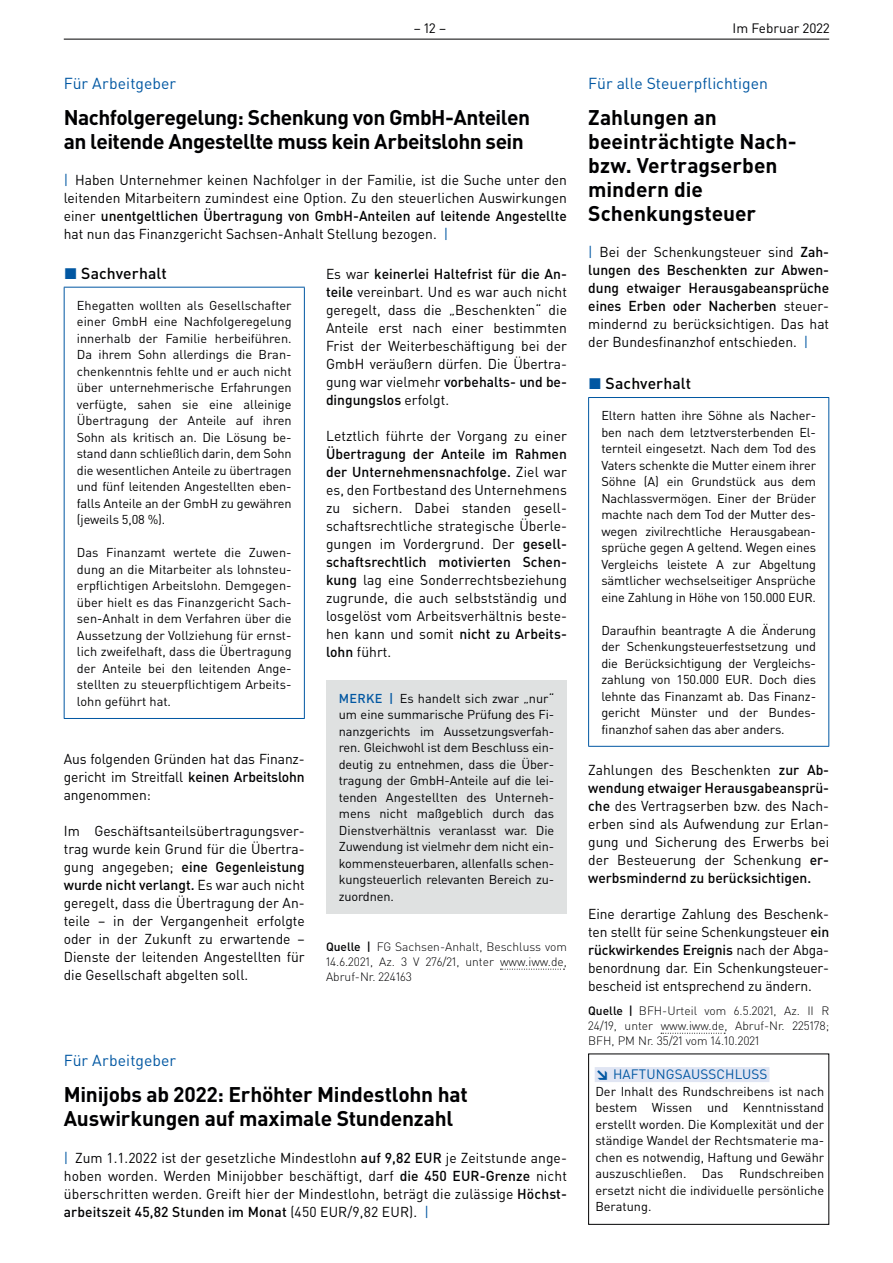
<style>
.page{position:relative;width:893px;height:1263px;background:#fff}
.page>*{position:absolute;margin:0;border:0;box-sizing:border-box;transform-origin:0 0}
.t1{font:700 21px/24px "DIN Pro";letter-spacing:-.01em;color:#000002}
.t2{font:15.75px "DIN Pro";color:#0157a2}
.t3{font:500 15.75px "DIN Pro";letter-spacing:.005em;color:#000002}
.t4{font:14.25px/18px "DIN Pro";color:#000002;text-align:justify}
.t5{font:13.5px "DIN Pro";letter-spacing:.01em;color:#0157a2}
.t6{font:13.5px "DIN Pro";color:#000002}
.t7{font:12.75px/16.5px "DIN Pro";letter-spacing:-.01em;color:#000002;text-align:justify}
.t8{font:300 12px/15px "DIN Pro";color:#000002;text-align:justify}
.s1{color:#0157a2}
.s2{font-weight:500}
.s3{font-weight:500;color:#0157a2}
.s4{font-weight:900}
</style>
<div class="page">
<hr style="left:64px;top:39px;width:765px;height:1px;background:#000002">
<div style="left:595px;top:1067px;width:174px;height:15px;background:#e0e5f3"></div>
<div style="left:588px;top:1053px;width:241px;height:172px;border:1px solid #000002"></div>
<hr style="left:64px;top:287px;width:241px;height:1px;background:#0157a2">
<hr style="left:64px;top:288px;width:1px;height:430px;background:#0157a2">
<hr style="left:304px;top:288px;width:1px;height:430px;background:#0157a2">
<hr style="left:64px;top:718px;width:241px;height:1px;background:#0157a2">
<svg style="left:500px;top:969px;width:64px;height:1px"></svg>
<div style="left:326px;top:680px;width:241px;height:233px;background:#dfe1e1"></div>
<svg style="left:661px;top:1033px;width:64px;height:1px"></svg>
<hr style="left:588px;top:397px;width:241px;height:1px;background:#0157a2">
<hr style="left:588px;top:398px;width:1px;height:348px;background:#0157a2">
<hr style="left:828px;top:398px;width:1px;height:348px;background:#0157a2">
<hr style="left:588px;top:746px;width:241px;height:1px;background:#0157a2">
<p class="t6" style="left:414px;top:19px;width:34px">– 12 –</p>
<p class="t6" style="left:732px;top:19px;width:99px">Im Februar 2022</p>
<p class="t2" style="left:64px;top:73px;width:114px">Für Arbeitgeber</p>
<h1 class="t1" style="left:64px;top:105px;width:468px">Nachfolgeregelung: Schenkung von GmbH-Anteilen an leitende Angestellte muss kein Arbeitslohn sein</h1>
<p class="t4" style="left:64px;top:171px;width:505px"><span class="s1">|</span> Haben Unternehmer keinen Nachfolger in der Familie, ist die Suche unter den leitenden Mitarbeitern zumindest eine Option. Zu den steuerlichen Auswirkungen einer <span class="s2">unentgeltlichen Übertragung von GmbH-Anteilen auf leitende Angestellte </span>hat nun das Finanzgericht Sachsen-Anhalt Stellung bezogen. <span class="s1">|</span></p>
<p class="t3" style="left:64px;top:262px;width:104px"><span class="s1">◼</span> Sachverhalt</p>
<p class="t7" style="left:77px;top:296px;width:216px">Ehegatten wollten als Gesellschafter einer GmbH eine Nachfolgeregelung innerhalb der Familie herbeiführen.<br>Da ihrem Sohn allerdings die Bran&shy;chenkenntnis fehlte und er auch nicht über unternehmerische Erfahrungen verfügte, sahen sie eine alleinige Übertragung der Anteile auf ihren Sohn als kritisch an. Die Lösung be&shy;stand dann schließlich darin, dem Sohn die wesentlichen Anteile zu übertragen und fünf leitenden Angestellten eben&shy;falls Anteile an der GmbH zu gewähren (jeweils 5,08 %).</p>
<p class="t7" style="left:77px;top:544px;width:216px">Das Finanzamt wertete die Zuwen&shy;dung an die Mitarbeiter als lohnsteu&shy;erpflichtigen Arbeitslohn. Demgegen&shy;über hielt es das Finanzgericht Sach&shy;sen-Anhalt in dem Verfahren über die Aussetzung der Vollziehung für ernst&shy;lich zweifelhaft, dass die Übertragung der Anteile bei den leitenden Ange&shy;stellten zu steuerpflichtigem Arbeits&shy;lohn geführt hat.</p>
<p class="t4" style="left:326px;top:264px;width:242px">Es war <span class="s2">keinerlei Haltefrist für die An&shy;teile</span> vereinbart. Und es war auch nicht geregelt, dass die „Beschenkten“ die Anteile erst nach einer bestimmten Frist der Weiterbeschäftigung bei der GmbH veräußern dürfen. Die Übertra&shy;gung war vielmehr <span class="s2">vorbehalts- und be&shy;dingungslos</span> erfolgt.</p>
<p class="t4" style="left:326px;top:426px;width:242px">Letztlich führte der Vorgang zu einer</p>
<p class="t4" style="left:326px;top:444px;width:242px"><span class="s2">Übertragung der Anteile im Rahmen der Unternehmensnachfolge.</span> Ziel war es, den Fortbestand des Unternehmens zu sichern. Dabei standen gesell&shy;schaftsrechtliche strategische Überle&shy;gungen im Vordergrund. Der <span class="s2">gesell&shy;schaftsrechtlich motivierten Schen&shy;kung</span> lag eine Sonderrechtsbeziehung zugrunde, die auch selbstständig und losgelöst vom Arbeitsverhältnis beste&shy;hen kann und somit <span class="s2">nicht zu Arbeits&shy;lohn</span> führt.</p>
<p class="t7" style="left:339px;top:689px;width:217px"><span class="s3">MERKE |</span> Es handelt sich zwar „nur“ um eine summarische Prüfung des Fi&shy;nanzgerichts im Aussetzungsverfah&shy;ren. Gleichwohl ist dem Beschluss ein&shy;deutig zu entnehmen, dass die Über&shy;tragung der GmbH-Anteile auf die lei&shy;tenden Angestellten des Unterneh&shy;mens nicht maßgeblich durch das Dienstverhältnis veranlasst war. Die Zuwendung ist vielmehr dem nicht ein&shy;kommensteuerbaren, allenfalls schen&shy;kungsteuerlich relevanten Bereich zu&shy;zuordnen.</p>
<p class="t4" style="left:64px;top:750px;width:242px">Aus folgenden Gründen hat das Finanz&shy;gericht im Streitfall <span class="s2">keinen Arbeitslohn </span>angenommen:</p>
<p class="t4" style="left:64px;top:822px;width:242px">Im Geschäftsanteilsübertragungsver&shy;trag wurde kein Grund für die Übertra&shy;gung angegeben; <span class="s2">eine Gegenleistung wurde nicht verlangt.</span> Es war auch nicht geregelt, dass die Übertragung der An&shy;teile – in der Vergangenheit erfolgte oder in der Zukunft zu erwartende – Dienste der leitenden Angestellten für die Gesellschaft abgelten soll.</p>
<p class="t8" style="left:326px;top:939px;width:242px"><span class="s2">Quelle |</span> FG Sachsen-Anhalt, Beschluss vom 14.6.2021, Az. 3 V 276/21, unter www.iww.de, Abruf-Nr. 224163</p>
<p class="t2" style="left:64px;top:1049px;width:114px">Für Arbeitgeber</p>
<h1 class="t1" style="left:64px;top:1081px;width:406px">Minijobs ab 2022: Erhöhter Mindestlohn hat<br>Auswirkungen auf maximale Stundenzahl</h1>
<p class="t4" style="left:64px;top:1149px;width:505px"><span class="s1">|</span> Zum 1.1.2022 ist der gesetzliche Mindestlohn <span class="s2">auf 9,82 EUR</span> je Zeitstunde ange&shy;hoben worden. Werden Minijobber beschäftigt, darf <span class="s2">die 450 EUR-Grenze</span> nicht überschritten werden. Greift hier der Mindestlohn, beträgt die zulässige <span class="s2">Höchst&shy;arbeitszeit 45,82 Stunden im Monat</span> (450 EUR/9,82 EUR). <span class="s1">|</span></p>
<p class="t2" style="left:588px;top:73px;width:181px">Für alle Steuerpflichtigen</p>
<h1 class="t1" style="left:588px;top:105px;width:210px">Zahlungen an beeinträchtigte Nach&shy;bzw. Vertragserben mindern die<br>Schenkungsteuer</h1>
<p class="t4" style="left:588px;top:243px;width:242px"><span class="s1">|</span> Bei der Schenkungsteuer sind <span class="s2">Zah&shy;lungen des Beschenkten zur Abwen&shy;dung etwaiger Herausgabeansprüche eines Erben oder Nacherben</span> steuer&shy;mindernd zu berücksichtigen. Das hat der Bundesfinanzhof entschieden. <span class="s1">|</span></p>
<p class="t3" style="left:589px;top:373px;width:104px"><span class="s1">◼</span> Sachverhalt</p>
<p class="t7" style="left:601px;top:407px;width:216px">Eltern hatten ihre Söhne als Nacher&shy;ben nach dem letztversterbenden El&shy;ternteil eingesetzt. Nach dem Tod des Vaters schenkte die Mutter einem ihrer Söhne (A) ein Grundstück aus dem Nachlassvermögen. Einer der Brüder machte nach dem Tod der Mutter des&shy;wegen zivilrechtliche Herausgabean&shy;sprüche gegen A geltend. Wegen eines Vergleichs leistete A zur Abgeltung sämtlicher wechselseitiger Ansprüche eine Zahlung in Höhe von 150.000 EUR.</p>
<p class="t7" style="left:601px;top:621px;width:216px">Daraufhin beantragte A die Änderung der Schenkungsteuerfestsetzung und die Berücksichtigung der Vergleichs&shy;zahlung von 150.000 EUR. Doch dies lehnte das Finanzamt ab. Das Finanz&shy;gericht Münster und der Bundes&shy;finanzhof sahen das aber anders.</p>
<p class="t4" style="left:588px;top:760px;width:242px">Zahlungen des Beschenkten <span class="s2">zur Ab&shy;wendung etwaiger Herausgabeansprü&shy;che</span> des Vertragserben bzw. des Nach&shy;erben sind als Aufwendung zur Erlan&shy;gung und Sicherung des Erwerbs bei der Besteuerung der Schenkung <span class="s2">er&shy;werbsmindernd zu berücksichtigen.</span></p>
<p class="t4" style="left:588px;top:904px;width:242px">Eine derartige Zahlung des Beschenk&shy;ten stellt für seine Schenkungsteuer <span class="s2">ein rückwirkendes Ereignis</span> nach der Abga&shy;benordnung dar. Ein Schenkungsteuer&shy;bescheid ist entsprechend zu ändern.</p>
<p class="t8" style="left:588px;top:1003px;width:242px"><span class="s2">Quelle |</span> BFH-Urteil vom 6.5.2021, Az. II R 24/19, unter www.iww.de, Abruf-Nr. 225178; BFH, PM Nr. 35/21 vom 14.10.2021</p>
<p class="t5" style="left:595px;top:1065px;width:173px"><span class="s4">↘</span> HAFTUNGSAUSSCHLUSS</p>
<p class="t7" style="left:595px;top:1082px;width:230px">Der Inhalt des Rundschreibens ist nach bestem Wissen und Kenntnisstand erstellt worden. Die Komplexität und der ständige Wandel der Rechtsmaterie ma&shy;chen es notwendig, Haftung und Gewähr auszuschließen. Das Rundschreiben ersetzt nicht die individuelle persönliche Beratung.</p>
</div>
